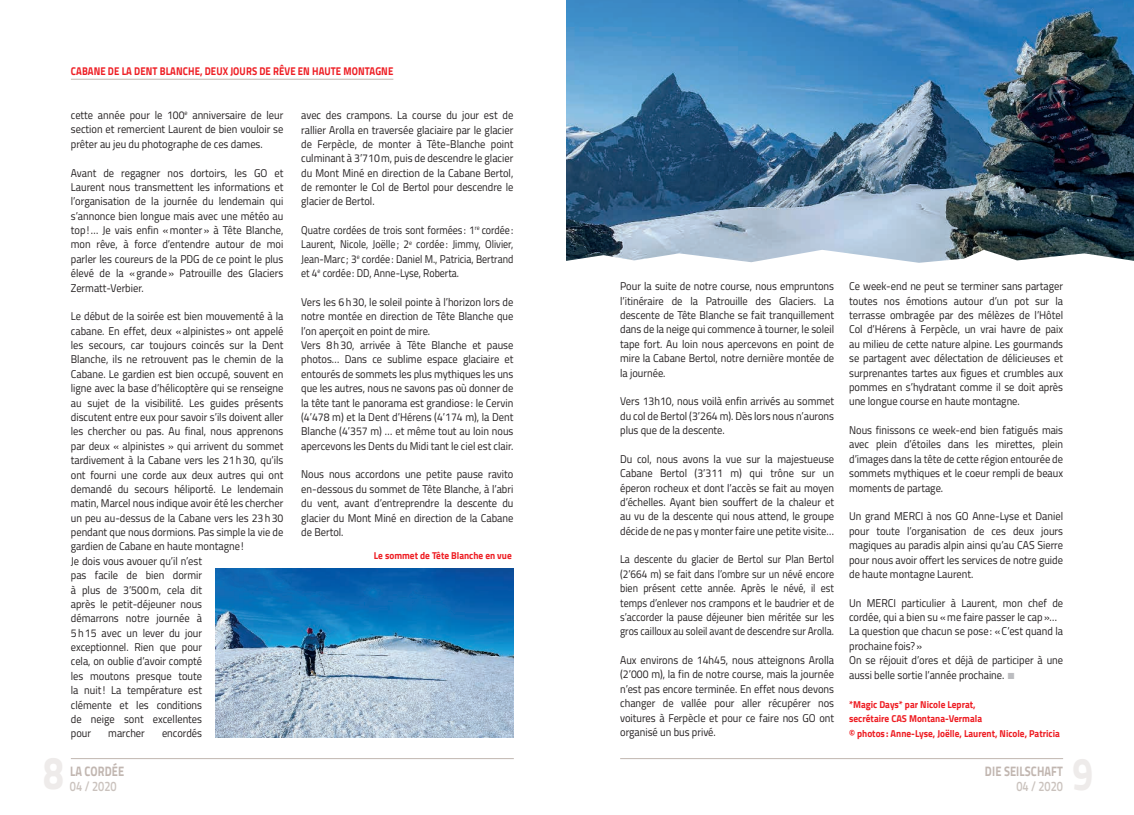
<style>
.page{position:relative;width:1134px;height:815px;background:#fff}
.page>*{position:absolute;margin:0;border:0;box-sizing:border-box;transform-origin:0 0}
.t1{font:700 46.25px "Titillium Web";color:#eeebea;scale:.8 1}
.t2{font:700 13.75px "Titillium Web";letter-spacing:.01em;color:#c1b6b0;scale:.8 1}
.t3{font:600 13.75px "Titillium Web";color:#cac2bd;scale:.8 1}
.t4{font:11.25px/14.4px "Titillium Web";color:#231f20;text-align:justify;scale:.93 1}
.t5{font:11.25px/14.4px "Titillium Web";color:#231f20;text-align:justify;scale:.89 1}
.t6{font:700 11.25px "Titillium Web";letter-spacing:.01em;color:#ee1d23;scale:.85 1}
.t7{font:700 10px/14.4px "Titillium Web";color:#ee1d23;scale:.93 1}
.s1{color:#bcbdc0}
</style>
<div class="page">
<hr style="left:620px;top:758px;width:443px;height:1px;background:#c1b6b0">
<hr style="left:71px;top:758px;width:443px;height:1px;background:#c1b6b0">
<hr style="left:71px;top:79px;width:322px;height:1px;background:#c1b6b0">
<img style="left:567px;top:0;width:567px;height:250px">
<img style="left:215px;top:569px;width:299px;height:169px">
<svg style="left:566px;top:250px;width:568px;height:13px"></svg>
<p class="t6" style="left:71px;top:63px;width:381px">CABANE DE LA DENT BLANCHE, DEUX JOURS DE RÊVE EN HAUTE MONTAGNE</p>
<p class="t4" style="left:71px;top:107px;width:230px">cette année pour le 100<sup>e</sup> anniversaire de leur section et remercient Laurent de bien vouloir se prêter au jeu du photographe de ces dames.</p>
<p class="t4" style="left:71px;top:165px;width:230px">Avant de regagner nos dortoirs, les GO et Laurent nous transmettent les informations et l’organisation de la journée du lendemain qui s’annonce bien longue mais avec une météo au top!… Je vais enfin «monter» à Tête Blanche, mon rêve, à force d’entendre autour de moi parler les coureurs de la PDG de ce point le plus élevé de la «grande» Patrouille des Glaciers Zermatt-Verbier.</p>
<p class="t4" style="left:71px;top:309px;width:230px;text-align:left">Le début de la soirée est bien mouvementé à la cabane. En effet, deux «alpinistes» ont appelé les secours, car toujours coincés sur la Dent Blanche, ils ne retrouvent pas le chemin de la Cabane. Le gardien est bien occupé, souvent en ligne avec la base d’hélicoptère qui se renseigne au sujet de la visibilité. Les guides présents discutent entre eux pour savoir s’ils doivent aller les chercher ou pas. Au final, nous apprenons par deux « alpinistes » qui arrivent du sommet tardivement à la Cabane vers les 21h30, qu’ils ont fourni une corde aux deux autres qui ont demandé du secours héliporté. Le lendemain matin, Marcel nous indique avoir été les chercher un peu au-dessus de la Cabane vers les 23h30 pendant que nous dormions. Pas simple la vie de gardien de Cabane en haute montagne!<br>Je dois vous avouer qu’il n’est<br>pas facile de bien dormir<br>à plus de 3’500m, cela dit<br>après le petit-déjeuner nous<br>démarrons notre journée à<br>5h15 avec un lever du jour<br>exceptionnel. Rien que pour<br>cela, on oublie d’avoir compté<br>les moutons presque toute<br>la nuit! La température est<br>clémente et les conditions<br>de neige sont excellentes<br>pour</p>
<p class="t4" style="left:108px;top:726px;width:41px">marcher</p>
<p class="t4" style="left:162px;top:726px;width:45px">encordés</p>
<h1 class="t1" style="left:43px;top:738px;width:27px">8</h1>
<p class="t2" style="left:70px;top:760px;width:69px">LA CORDÉE</p>
<p class="t3" style="left:70px;top:775px;width:60px">04 / 2020</p>
<p class="t4" style="left:301px;top:107px;width:230px">avec des crampons. La course du jour est de rallier Arolla en traversée glaciaire par le glacier de Ferpècle, de monter à Tête-Blanche point culminant à 3’710m, puis de descendre le glacier du Mont Miné en direction de la Cabane Bertol, de remonter le Col de Bertol pour descendre le glacier de Bertol.</p>
<p class="t5" style="left:301px;top:222px;width:240px">Quatre cordées de trois sont formées : 1<sup>re</sup> cordée:<br>Laurent, Nicole, Joëlle; 2<sup>e</sup> cordée: Jimmy, Olivier, Jean-Marc ; 3<sup>e</sup> cordée: Daniel M., Patricia, Bertrand et 4<sup>e</sup> cordée: DD, Anne-Lyse, Roberta.</p>
<p class="t4" style="left:301px;top:294px;width:230px;text-align:left">Vers les 6h30, le soleil pointe à l’horizon lors de notre montée en direction de Tête Blanche que l’on aperçoit en point de mire.<br>Vers 8h30, arrivée à Tête Blanche et pause photos… Dans ce sublime espace glaciaire et entourés de sommets les plus mythiques les uns que les autres, nous ne savons pas où donner de la tête tant le panorama est grandiose: le Cervin (4’478 m) et la Dent d’Hérens (4’174 m), la Dent Blanche (4’357 m) … et même tout au loin nous apercevons les Dents du Midi tant le ciel est clair.</p>
<p class="t4" style="left:301px;top:467px;width:230px">Nous nous accordons une petite pause ravito en-dessous du sommet de Tête Blanche, à l’abri du vent, avant d’entreprendre la descente du glacier du Mont Miné en direction de la Cabane de Bertol.</p>
<p class="t7" style="left:374px;top:548px;width:150px">Le sommet de Tête Blanche en vue</p>
<p class="t4" style="left:620px;top:279px;width:232px">Pour la suite de notre course, nous empruntons l’itinéraire de la Patrouille des Glaciers. La descente de Tête Blanche se fait tranquillement dans de la neige qui commence à tourner, le soleil tape fort. Au loin nous apercevons en point de mire la Cabane Bertol, notre dernière montée de la journée.</p>
<p class="t4" style="left:620px;top:394px;width:232px">Vers 13h10, nous voilà enfin arrivés au sommet du col de Bertol (3’264 m). Dès lors nous n’aurons plus que de la descente.</p>
<p class="t4" style="left:620px;top:451px;width:232px">Du col, nous avons la vue sur la majestueuse Cabane Bertol (3’311 m) qui trône sur un éperon rocheux et dont l’accès se fait au moyen d’échelles. Ayant bien souffert de la chaleur et au vu de la descente qui nous attend, le groupe décide de ne pas y monter faire une petite visite…</p>
<p class="t5" style="left:620px;top:552px;width:242px">La descente du glacier de Bertol sur Plan Bertol (2’664 m) se fait dans l’ombre sur un névé encore bien présent cette année. Après le névé, il est temps d’enlever nos crampons et le baudrier et de s’accorder la pause déjeuner bien méritée sur les gros cailloux au soleil avant de descendre sur Arolla.</p>
<p class="t4" style="left:620px;top:652px;width:232px">Aux environs de 14h45, nous atteignons Arolla (2’000 m), la fin de notre course, mais la journée n’est pas encore terminée. En effet nous devons changer de vallée pour aller récupérer nos voitures à Ferpècle et pour ce faire nos GO ont organisé un bus privé.</p>
<p class="t4" style="left:849px;top:279px;width:232px">Ce week-end ne peut se terminer sans partager toutes nos émotions autour d’un pot sur la terrasse ombragée par des mélèzes de l’Hôtel Col d’Hérens à Ferpècle, un vrai havre de paix au milieu de cette nature alpine. Les gourmands se partagent avec délectation de délicieuses et surprenantes tartes aux figues et crumbles aux pommes en s’hydratant comme il se doit après une longue course en haute montagne.</p>
<p class="t4" style="left:849px;top:422px;width:232px">Nous finissons ce week-end bien fatigués mais avec plein d’étoiles dans les mirettes, plein d’images dans la tête de cette région entourée de sommets mythiques et le coeur rempli de beaux moments de partage.</p>
<p class="t4" style="left:849px;top:509px;width:232px">Un grand MERCI à nos GO Anne-Lyse et Daniel pour toute l’organisation de ces deux jours magiques au paradis alpin ainsi qu’au CAS Sierre pour nous avoir offert les services de notre guide de haute montagne Laurent.</p>
<p class="t4" style="left:849px;top:595px;width:232px;text-align:left">Un MERCI particulier à Laurent, mon chef de cordée, qui a bien su «me faire passer le cap»… La question que chacun se pose: «C’est quand la prochaine fois?»<br>On se réjouit d’ores et déjà de participer à une aussi belle sortie l’année prochaine. <span class="s1">■</span></p>
<p class="t7" style="left:849px;top:697px;width:228px">*Magic Days* par Nicole Leprat,<br>secrétaire CAS Montana-Vermala<br>© photos : Anne-Lyse, Joëlle, Laurent, Nicole, Patricia</p>
<p class="t2" style="left:985px;top:760px;width:99px">DIE SEILSCHAFT</p>
<p class="t3" style="left:1016px;top:775px;width:60px">04 / 2020</p>
<h1 class="t1" style="left:1072px;top:739px;width:27px">9</h1>
</div>
